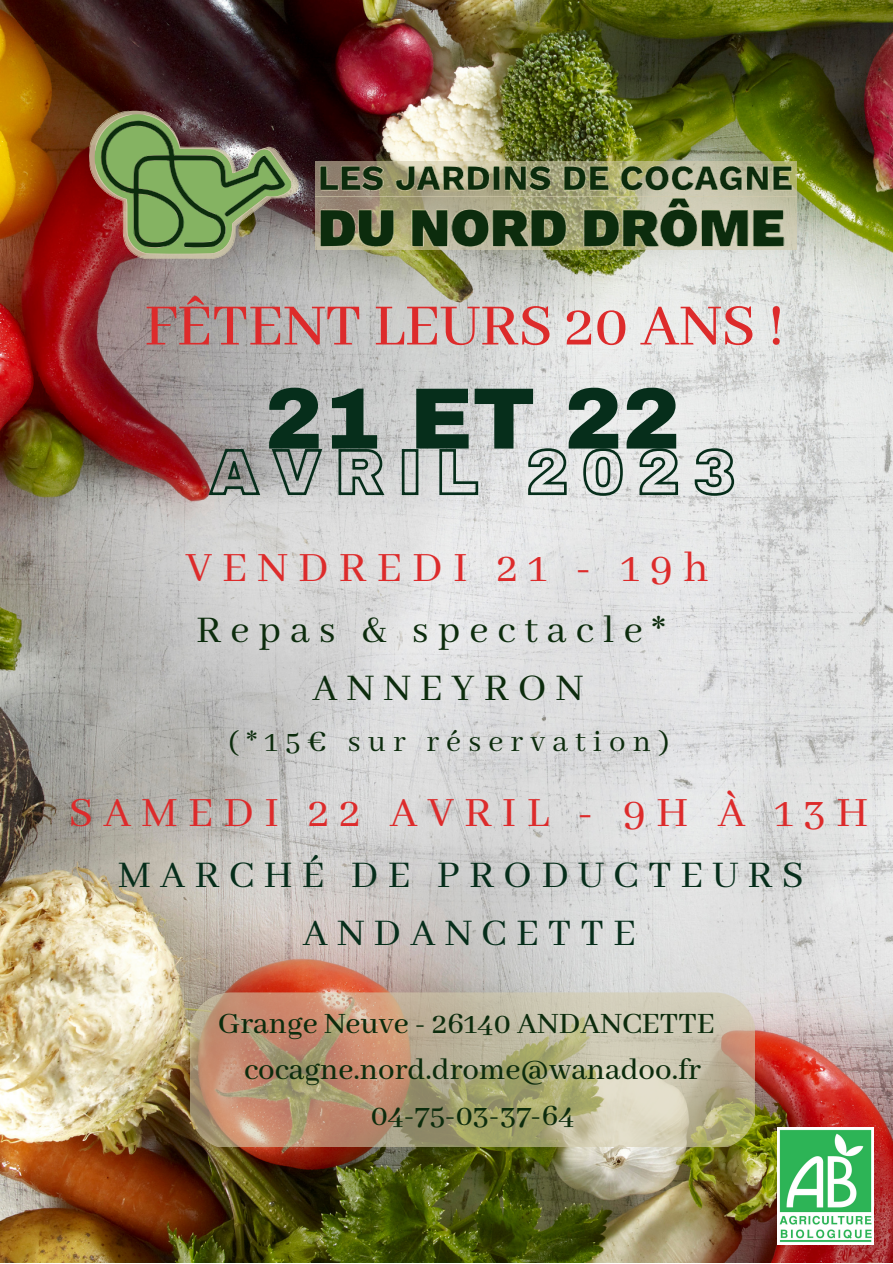
<style>
.page{position:relative;width:893px;height:1264px;background:#fff}
.page>*{position:absolute;margin:0;border:0;box-sizing:border-box;transform-origin:0 0}
.t1{font:900 86.85px "Archivo";color:#062e1b}
.t2{font:500 64.5px "Abhaya Libre";color:#dd2b2b}
.t3{font:46.5px "Abhaya Libre";letter-spacing:.215em;color:#dd2b2b}
.t4{font:42px/58.5px "Abhaya Libre";letter-spacing:.22em;color:#062e1b;text-align:center}
.t5{font:42px/58.5px "Abhaya Libre";letter-spacing:.215em;color:#0c2c0d}
.t6{font:500 33px/46px "Abhaya Libre";color:#0c2c0d;text-align:center}
.t7{font:33px "Abhaya Libre";letter-spacing:.22em;color:#0c2c0d}
</style>
<div class="page">
<img style="left:0;top:0;width:892px;height:1262px">
<img style="left:777px;top:1127px;width:96px;height:117px">
<svg style="left:89px;top:111px;width:217px;height:148px;background:#8a574f"></svg>
<img style="left:95px;top:114px;width:697px;height:140px">
<img style="left:95px;top:121px;width:696px;height:126px">
<svg style="left:189px;top:992px;width:565px;height:155px;background:#bea989"></svg>
<svg style="left:207px;top:446px;width:528px;height:51px;background:#aab2ae"></svg>
<h2 class="t2" style="left:144px;top:290px;width:642px">FÊTENT LEURS 20 ANS !</h2>
<h1 class="t1" style="left:265px;top:372px;width:417px">21 ET 22</h1>
<h3 class="t3" style="left:186px;top:542px;width:524px">VENDREDI 21 - 19h</h3>
<p class="t5" style="left:312px;top:602px;width:354px;text-indent:-116px">Repas &amp; spectacle*<br>ANNEYRON</p>
<p class="t7" style="left:228px;top:723px;width:442px">(*15€ sur réservation)</p>
<h3 class="t3" style="left:69px;top:787px;width:801px">SAMEDI 22 AVRIL - 9H À 13H</h3>
<p class="t4" style="left:118px;top:847px;width:687px">MARCHÉ DE PRODUCTEURS<br>ANDANCETTE</p>
<p class="t6" style="left:218px;top:1001px;width:498px">Grange Neuve - 26140 ANDANCETTE cocagne.nord.drome@wanadoo.fr<br>04-75-03-37-64</p>
</div>
